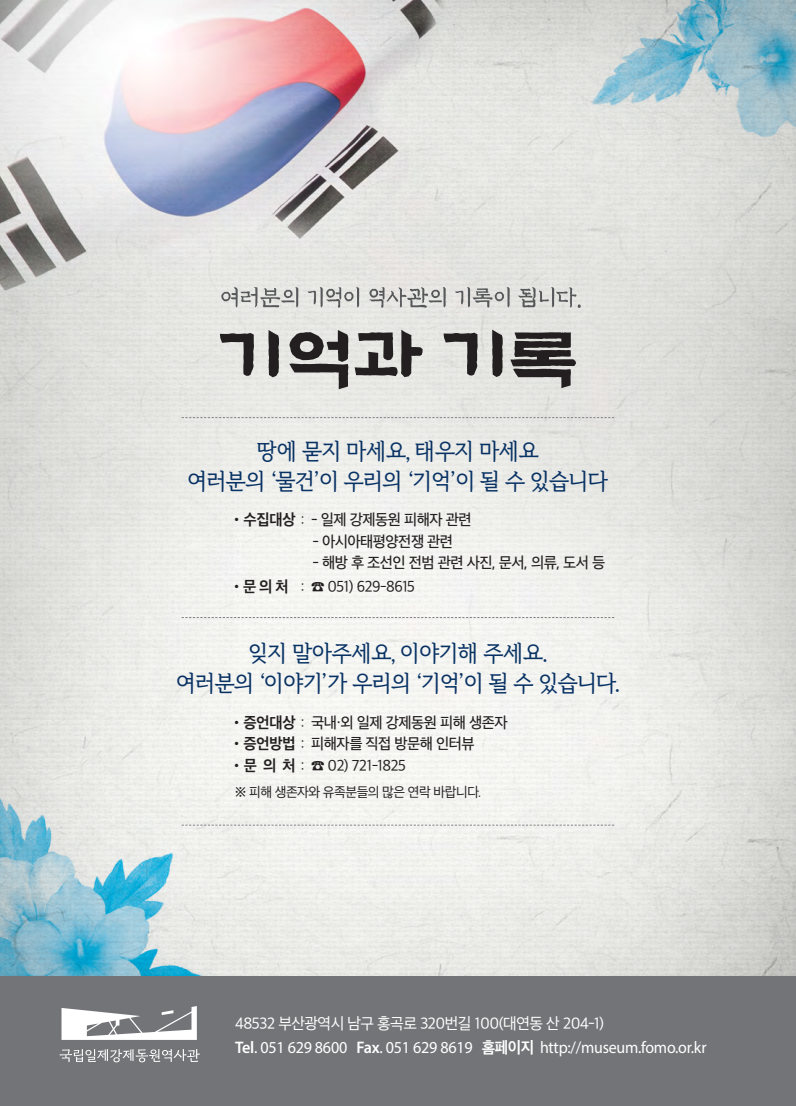
<style>
.page{position:relative;width:796px;height:1106px;background:#fff}
.page>*{position:absolute;margin:0;border:0;box-sizing:border-box;transform-origin:0 0}
.t1{font:22.5px "RIDI Batang";letter-spacing:-.035em;color:#083264;scale:.96 1}
.t2{font:16.8px "Myriad Pro";letter-spacing:-.015em;color:#fff;scale:.96 1}
.t3{font:15.45px "SD Gothic Neoa d Rg";letter-spacing:-.035em;color:#fff;scale:.96 1}
.t4{font:15px "SD Gothic Neoa e Md";letter-spacing:-.035em;color:#231f20;scale:.96 1}
.t5{font:15px "SD Gothic Neoa d Rg";letter-spacing:-.035em;color:#231f20}
.t6{font:15px "SD Gothic Neoa d Rg";letter-spacing:-.035em;color:#231f20;scale:.96 1}
.t7{font:15px "SD Gothic Neoa g Bd";color:#231f20;scale:.96 1}
.t8{font:13.2px "SD Gothic Neoa d Rg";letter-spacing:-.035em;color:#231f20;scale:.96 1}
.s1{font-family:"SD Gothic Neoa d Rg"}
.s2{font-family:"SD Gothic Neoa g Bd"}
.s3{font-weight:600}
.s4{font-family:"SD Gothic Neoa g Bd";font-size:15.45px}
</style>
<div class="page">
<img style="left:0;top:0;width:795px;height:976px">
<img style="left:0;top:747px;width:339px;height:229px">
<div style="left:0;top:976px;width:795px;height:130px;background:#737478"></div>
<img style="left:509px;top:0;width:286px;height:179px">
<svg style="left:60px;top:1049px;width:139px;height:13px"></svg>
<svg style="left:61px;top:1006px;width:136px;height:33px"></svg>
<svg style="left:369px;top:287px;width:211px;height:21px;background:#c2c2c1"></svg>
<svg style="left:221px;top:287px;width:138px;height:21px;background:#c3c4c2"></svg>
<svg style="left:443px;top:330px;width:132px;height:58px;background:#949391"></svg>
<svg style="left:220px;top:330px;width:202px;height:59px;background:#a3a2a1"></svg>
<svg style="left:181px;top:417px;width:433px;height:1px"></svg>
<svg style="left:181px;top:617px;width:433px;height:1px"></svg>
<svg style="left:181px;top:824px;width:433px;height:1px"></svg>
<p class="t1" style="left:256px;top:437px;width:296px">땅에 묻지 마세요, 태우지 마세요</p>
<p class="t1" style="left:187px;top:467px;width:439px">여러분의 ‘물건’이 우리의 ‘기억’이 될 수 있습니다</p>
<p class="t4" style="left:230px;top:512px;width:253px"><span class="s1">•</span><span class="s2">수집대상</span> <span class="s1">:</span> - 일제 강제동원 피해자 관련</p>
<p class="t4" style="left:312px;top:533px;width:148px">- 아시아태평양전쟁 관련</p>
<p class="t4" style="left:312px;top:555px;width:306px">- 해방 후 조선인 전범 관련 사진, 문서, 의류, 도서 등</p>
<p class="t7" style="left:230px;top:579px;width:63px"><span class="s1">•</span>문 의 처</p>
<p class="t6" style="left:300px;top:579px;width:121px">: ☎ 051) 629-8615</p>
<p class="t1" style="left:248px;top:639px;width:312px">잊지 말아주세요, 이야기해 주세요.</p>
<p class="t1" style="left:176px;top:669px;width:463px">여러분의 ‘이야기’가 우리의 ‘기억’이 될 수 있습니다.</p>
<p class="t4" style="left:230px;top:714px;width:291px"><span class="s1">•</span><span class="s2">증언대상</span> <span class="s1">:</span> 국내·외 일제 강제동원 피해 생존자</p>
<p class="t4" style="left:230px;top:736px;width:256px"><span class="s1">•</span><span class="s2">증언방법</span> <span class="s1">:</span> 피해자를 직접 방문해 인터뷰</p>
<p class="t5" style="left:230px;top:758px;width:177px">•<span class="s2">문 의 처</span> : ☎ 02) 721-1825</p>
<p class="t8" style="left:234px;top:785px;width:258px">※ 피해 생존자와 유족분들의 많은 연락 바랍니다.</p>
<p class="t3" style="left:235px;top:1015px;width:385px">48532 부산광역시 남구 홍곡로 320번길 100(대연동 산 204-1)</p>
<p class="t2" style="left:235px;top:1037px;width:492px"><span class="s3">Tel</span>. 051 629 8600 <span class="s3">Fax</span>. 051 629 8619 <span class="s4">홈페이지</span> http://museum.fomo.or.kr</p>
</div>
